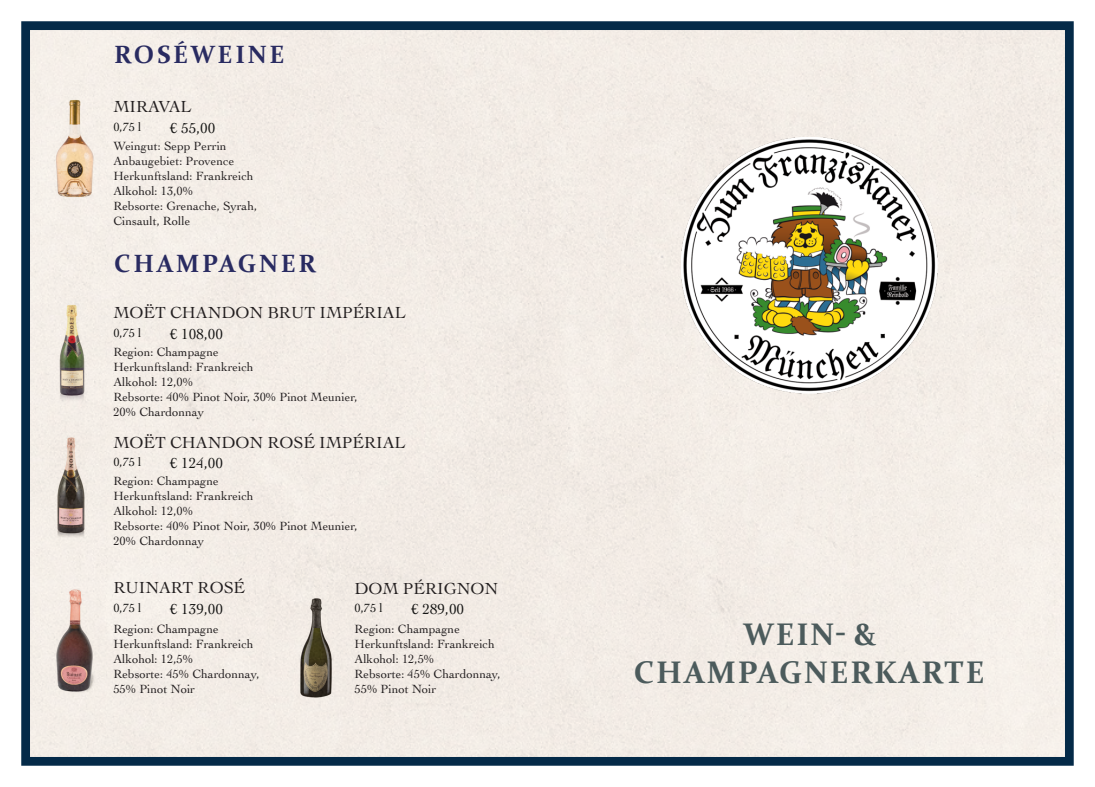
<style>
.page{position:relative;width:1095px;height:787px;background:#fff}
.page>*{position:absolute;margin:0;border:0;box-sizing:border-box;transform-origin:0 0}
.t1{font:700 31.25px "Constantia";letter-spacing:.06em;color:#4c5b5c}
.t2{font:700 25px "Constantia";letter-spacing:.11em;color:#292b61}
.t3{font:16.75px "Cochin";color:#231f20}
.t4{font:15.25px "Cochin";color:#141413}
.t5{font:12.5px "Cochin";color:#231f20}
.t6{font:12.38px "Cochin";color:#141413}
</style>
<div class="page">
<div style="left:31px;top:31px;width:1033px;height:724px;background:#f3ede6"></div>
<img style="left:681px;top:137px;width:256px;height:256px">
<div style="left:21px;top:21px;width:1053px;height:744px;border:9px solid #042a48"></div>
<p class="t2" style="left:114px;top:37px;width:172px">ROSÉWEINE</p>
<p class="t3" style="left:113px;top:96px;width:80px">MIRAVAL</p>
<p class="t6" style="left:113px;top:119px;width:30px">0,75 l</p>
<p class="t4" style="left:170px;top:118px;width:47px">€ 55,00</p>
<p class="t5" style="left:113px;top:138px;width:115px">Weingut: Sepp Perrin</p>
<p class="t5" style="left:113px;top:153px;width:122px">Anbaugebiet: Provence</p>
<p class="t5" style="left:113px;top:168px;width:142px">Herkunftsland: Frankreich</p>
<p class="t5" style="left:113px;top:183px;width:81px">Alkohol: 13,0%</p>
<p class="t5" style="left:113px;top:198px;width:145px">Rebsorte: Grenache, Syrah,</p>
<p class="t5" style="left:113px;top:213px;width:78px">Cinsault, Rolle</p>
<p class="t2" style="left:114px;top:246px;width:204px">CHAMPAGNER</p>
<p class="t3" style="left:113px;top:301px;width:294px">MOËT CHANDON BRUT IMPÉRIAL</p>
<p class="t6" style="left:113px;top:324px;width:30px">0,75 l</p>
<p class="t4" style="left:170px;top:323px;width:55px">€ 108,00</p>
<p class="t5" style="left:113px;top:343px;width:107px">Region: Champagne</p>
<p class="t5" style="left:113px;top:358px;width:142px">Herkunftsland: Frankreich</p>
<p class="t5" style="left:113px;top:373px;width:81px">Alkohol: 12,0%</p>
<p class="t5" style="left:113px;top:388px;width:246px">Rebsorte: 40% Pinot Noir, 30% Pinot Meunier,</p>
<p class="t5" style="left:113px;top:403px;width:92px">20% Chardonnay</p>
<p class="t3" style="left:113px;top:431px;width:293px">MOËT CHANDON ROSÉ IMPÉRIAL</p>
<p class="t6" style="left:113px;top:454px;width:30px">0,75 l</p>
<p class="t4" style="left:170px;top:453px;width:55px">€ 124,00</p>
<p class="t5" style="left:113px;top:473px;width:107px">Region: Champagne</p>
<p class="t5" style="left:113px;top:488px;width:142px">Herkunftsland: Frankreich</p>
<p class="t5" style="left:113px;top:503px;width:81px">Alkohol: 12,0%</p>
<p class="t5" style="left:113px;top:518px;width:246px">Rebsorte: 40% Pinot Noir, 30% Pinot Meunier,</p>
<p class="t5" style="left:113px;top:533px;width:92px">20% Chardonnay</p>
<p class="t3" style="left:113px;top:576px;width:133px">RUINART ROSÉ</p>
<p class="t3" style="left:355px;top:577px;width:145px">DOM PÉRIGNON</p>
<p class="t6" style="left:113px;top:600px;width:30px">0,75 l</p>
<p class="t6" style="left:355px;top:600px;width:30px">0,75 l</p>
<p class="t4" style="left:170px;top:599px;width:55px">€ 139,00</p>
<p class="t4" style="left:411px;top:599px;width:55px">€ 289,00</p>
<p class="t5" style="left:113px;top:620px;width:107px">Region: Champagne</p>
<p class="t5" style="left:113px;top:635px;width:142px">Herkunftsland: Frankreich</p>
<p class="t5" style="left:113px;top:650px;width:81px">Alkohol: 12,5%</p>
<p class="t5" style="left:113px;top:665px;width:148px">Rebsorte: 45% Chardonnay,</p>
<p class="t5" style="left:113px;top:680px;width:83px">55% Pinot Noir</p>
<p class="t5" style="left:355px;top:620px;width:107px">Region: Champagne</p>
<p class="t5" style="left:355px;top:635px;width:142px">Herkunftsland: Frankreich</p>
<p class="t5" style="left:355px;top:650px;width:81px">Alkohol: 12,5%</p>
<p class="t5" style="left:355px;top:665px;width:148px">Rebsorte: 45% Chardonnay,</p>
<p class="t5" style="left:355px;top:680px;width:83px">55% Pinot Noir</p>
<p class="t1" style="left:743px;top:613px;width:134px">WEIN- &amp;</p>
<p class="t1" style="left:634px;top:650px;width:352px">CHAMPAGNERKARTE</p>
</div>
